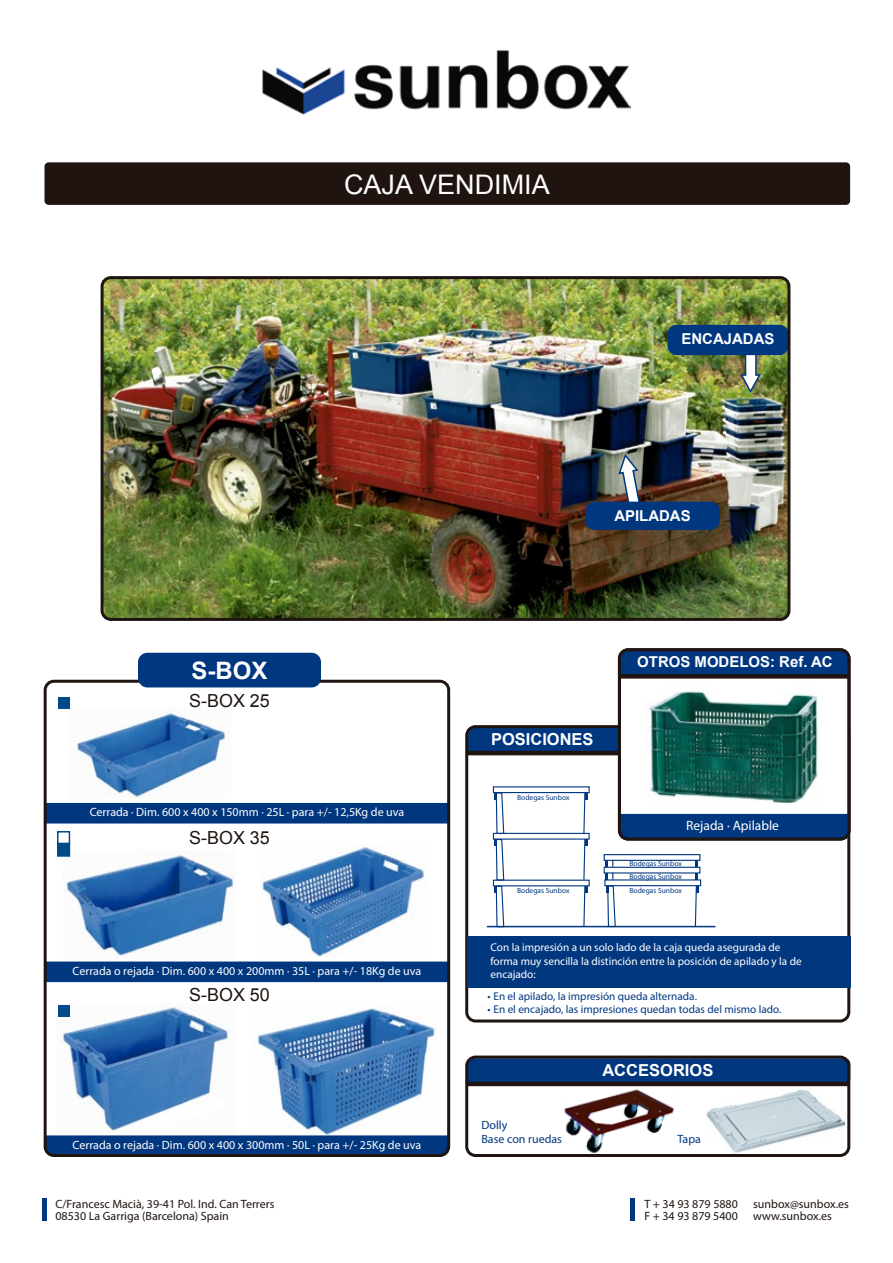
<style>
.page{position:relative;width:893px;height:1263px;background:#fff}
.page>*{position:absolute;margin:0;border:0;box-sizing:border-box;transform-origin:0 0}
.t1{font:27px "Arial";color:#fff}
.t2{font:700 24px "Arial";color:#fff}
.t3{font:18px "Arial";color:#1f1410}
.t4{font:700 16.5px "Arial";color:#fff}
.t5{font:700 15px "Arial";color:#fff}
.t6{font:13.5px "Myriad Pro";color:#fff}
.t7{font:12px "Myriad Pro";color:#fff}
.t8{font:12px/12px "Myriad Pro";color:#1f1410}
.t9{font:12px/14.4px "Myriad Pro";color:#00377f}
.t10{font:11.25px/13.5px "Myriad Pro";color:#fff}
.t11{font:11.25px "Myriad Pro";color:#00377f}
.t12{font:7.5px "Myriad Pro";color:#00377f}
</style>
<div class="page">
<svg style="left:486px;top:772px;width:246px;height:156px"></svg>
<div style="left:493px;top:786px;width:97px;height:7px;border:1px solid #00377f"></div>
<div style="left:493px;top:833px;width:97px;height:7px;border:1px solid #00377f"></div>
<svg style="left:495px;top:792px;width:10px;height:136px"></svg>
<svg style="left:583px;top:791px;width:4px;height:137px"></svg>
<div style="left:604px;top:854px;width:96px;height:7px;border:1px solid #00377f"></div>
<svg style="left:696px;top:860px;width:2px;height:7px"></svg>
<div style="left:604px;top:867px;width:96px;height:6px;border:1px solid #00377f"></div>
<div style="left:604px;top:879px;width:97px;height:7px;border:1px solid #00377f"></div>
<svg style="left:605px;top:860px;width:11px;height:68px"></svg>
<svg style="left:694px;top:873px;width:5px;height:53px"></svg>
<hr style="left:487px;top:926px;width:228px;height:1px;background:#00377f">
<img style="left:66px;top:851px;width:168px;height:107px">
<img style="left:262px;top:847px;width:163px;height:110px">
<img style="left:58px;top:1003px;width:170px;height:128px">
<img style="left:256px;top:1008px;width:180px;height:127px">
<div style="left:467px;top:727px;width:382px;height:26px;background:#00377f;border-radius:5px"></div>
<hr style="left:467px;top:751px;width:380px;height:4px;background:#1f1410">
<img style="left:561px;top:1086px;width:114px;height:67px">
<img style="left:706px;top:1089px;width:138px;height:64px">
<div style="left:467px;top:1058px;width:383px;height:26px;background:#00377f;border-radius:5px"></div>
<div style="left:45px;top:803px;width:404px;height:20px;background:#00377f"></div>
<div style="left:45px;top:961px;width:404px;height:21px;background:#00377f"></div>
<div style="left:43px;top:1135px;width:403px;height:18px;background:#00377f"></div>
<img style="left:105px;top:280px;width:681px;height:337px">
<img style="left:262px;top:50px;width:368px;height:65px">
<div style="left:45px;top:162px;width:805px;height:43px;background:#1f1410;border-radius:4px"></div>
<div style="left:42px;top:1199px;width:5px;height:22px;background:#00377f"></div>
<hr style="left:630px;top:1199px;width:4px;height:22px;background:#00377f">
<div style="left:44px;top:680px;width:406px;height:477px;border:3px solid #1f1410;border-radius:9px"></div>
<div style="left:465px;top:725px;width:385px;height:297px;border:3px solid #1f1410;border-radius:9px"></div>
<div style="left:619px;top:650px;width:230px;height:189px;background:#fff;border-radius:9px"></div>
<div style="left:465px;top:1055px;width:385px;height:102px;border:3px solid #1f1410;border-radius:9px"></div>
<svg style="left:739px;top:355px;width:23px;height:40px"></svg>
<svg style="left:617px;top:452px;width:25px;height:50px"></svg>
<img style="left:69px;top:708px;width:157px;height:90px">
<img style="left:647px;top:691px;width:171px;height:113px">
<div style="left:58px;top:697px;width:11px;height:11px;background:#004a87"></div>
<div style="left:57px;top:831px;width:13px;height:13px;border:2px solid #004a87"></div>
<div style="left:57px;top:843px;width:13px;height:14px;background:#004a87;border:2px solid #004a87"></div>
<div style="left:58px;top:992px;width:11px;height:12px;background:#fff"></div>
<div style="left:58px;top:1005px;width:11px;height:11px;background:#004a87"></div>
<hr style="left:467px;top:1082px;width:382px;height:4px;background:#1f1410">
<div style="left:619px;top:651px;width:230px;height:25px;background:#00377f;border-radius:5px"></div>
<div style="left:617px;top:814px;width:234px;height:25px;background:#00377f"></div>
<div style="left:621px;top:674px;width:227px;height:5px;background:#1f1410"></div>
<div style="left:618px;top:648px;width:232px;height:192px;border:3px solid #1f1410;border-radius:9px"></div>
<div style="left:138px;top:653px;width:183px;height:34px;background:#00377f;border-radius:9px"></div>
<div style="left:585px;top:502px;width:135px;height:28px;background:#00377f;border-radius:9px"></div>
<div style="left:667px;top:325px;width:122px;height:30px;background:#00377f;border-radius:9px"></div>
<div style="left:467px;top:936px;width:383px;height:51px;background:#00377f"></div>
<div style="left:101px;top:276px;width:689px;height:345px;border:3px solid #1f1410;border-radius:9px"></div>
<h1 class="t1" style="left:344px;top:167px;width:207px">CAJA VENDIMIA</h1>
<p class="t5" style="left:681px;top:329px;width:95px">ENCAJADAS</p>
<h2 class="t2" style="left:192px;top:654px;width:77px">S-BOX</h2>
<h3 class="t3" style="left:189px;top:689px;width:82px">S-BOX 25</h3>
<p class="t7" style="left:90px;top:804px;width:316px">Cerrada · Dim. 600 x 400 x 150mm · 25L · para +/- 12,5Kg de uva</p>
<h3 class="t3" style="left:189px;top:826px;width:82px">S-BOX 35</h3>
<p class="t5" style="left:614px;top:506px;width:78px">APILADAS</p>
<h3 class="t4" style="left:491px;top:728px;width:104px">POSICIONES</h3>
<p class="t12" style="left:517px;top:793px;width:54px">Bodegas Sunbox</p>
<p class="t5" style="left:637px;top:652px;width:197px">OTROS MODELOS: Ref. AC</p>
<p class="t6" style="left:686px;top:817px;width:94px">Rejada · Apilable</p>
<p class="t12" style="left:629px;top:859px;width:54px">Bodegas Sunbox</p>
<p class="t12" style="left:629px;top:872px;width:54px">Bodegas Sunbox</p>
<p class="t7" style="left:73px;top:963px;width:350px">Cerrada o rejada · Dim. 600 x 400 x 200mm · 35L · para +/- 18Kg de uva</p>
<h3 class="t3" style="left:189px;top:983px;width:82px">S-BOX 50</h3>
<p class="t7" style="left:73px;top:1137px;width:350px">Cerrada o rejada · Dim. 600 x 400 x 300mm · 50L · para +/- 25Kg de uva</p>
<p class="t12" style="left:517px;top:886px;width:54px">Bodegas Sunbox</p>
<p class="t12" style="left:629px;top:886px;width:54px">Bodegas Sunbox</p>
<p class="t10" style="left:490px;top:941px;width:313px">Con la impresión a un solo lado de la caja queda asegurada de forma muy sencilla la distinción entre la posición de apilado y la de encajado:</p>
<p class="t11" style="left:487px;top:989px;width:211px">• En el apilado, la impresión queda alternada.</p>
<p class="t11" style="left:487px;top:1002px;width:296px">• En el encajado, las impresiones quedan todas del mismo lado.</p>
<p class="t9" style="left:481px;top:1117px;width:82px">Dolly<br>Base con ruedas</p>
<h3 class="t4" style="left:602px;top:1059px;width:112px">ACCESORIOS</h3>
<p class="t9" style="left:677px;top:1132px;width:25px">Tapa</p>
<p class="t8" style="left:55px;top:1198px;width:221px">C/Francesc Macià, 39-41 Pol. Ind. Can Terrers<br>08530 La Garriga (Barcelona) Spain</p>
<p class="t8" style="left:644px;top:1198px;width:95px">T + 34 93 879 5880</p>
<p class="t8" style="left:753px;top:1198px;width:97px">sunbox@sunbox.es</p>
<p class="t8" style="left:644px;top:1210px;width:95px">F + 34 93 879 5400</p>
<p class="t8" style="left:753px;top:1210px;width:80px">www.sunbox.es</p>
</div>
